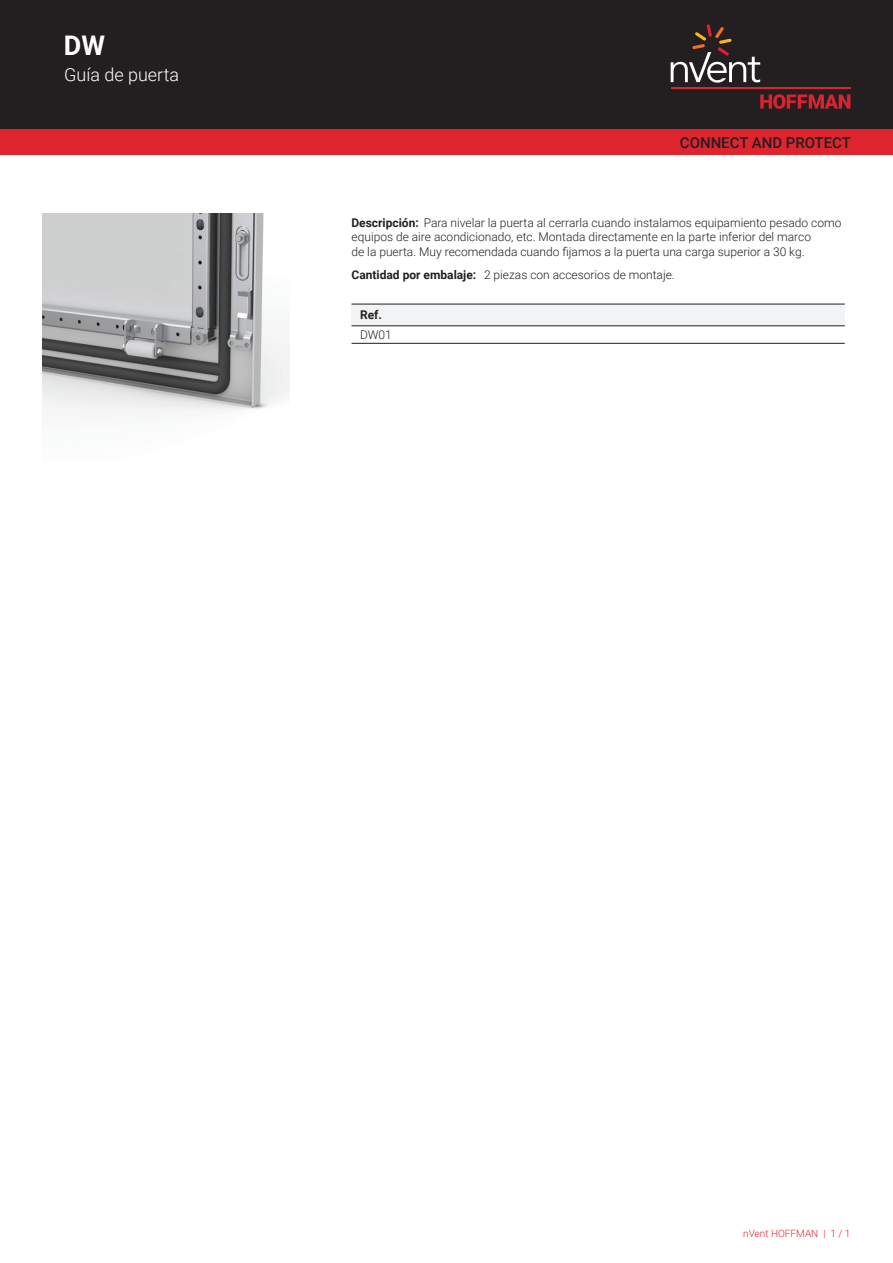
<style>
.page{position:relative;width:893px;height:1263px;background:#fff}
.page>*{position:absolute;margin:0;border:0;box-sizing:border-box;transform-origin:0 0}
.t1{font:700 27px "Roboto";color:#fff}
.t2{font:300 18px "Roboto";color:#fff}
.t3{font:500 15px "Roboto";color:#231f20}
.t4{font:300 12px/14.4px "Roboto";color:#231f20}
.t5{font:700 12px "Roboto";color:#231f20}
.t6{font:300 10.05px "Roboto";color:#de252e}
.s1{font-weight:700}
</style>
<div class="page">
<div style="left:0;top:0;width:893px;height:129px;background:#231f20"></div>
<svg style="left:760px;top:94px;width:90px;height:15px"></svg>
<hr style="left:671px;top:88px;width:179px;height:1px;background:#db2230">
<svg style="left:671px;top:24px;width:89px;height:59px"></svg>
<div style="left:0;top:129px;width:893px;height:26px;background:#de252e"></div>
<div style="left:351px;top:304px;width:494px;height:22px;background:#f2f3f4"></div>
<hr style="left:351px;top:304px;width:494px;height:1px;background:#231f20">
<hr style="left:351px;top:343px;width:494px;height:1px;background:#231f20">
<hr style="left:351px;top:326px;width:494px;height:1px;background:#231f20">
<img style="left:43px;top:213px;width:246px;height:203px">
<h1 class="t1" style="left:64px;top:27px;width:43px">DW</h1>
<h2 class="t2" style="left:64px;top:62px;width:116px">Guía de puerta</h2>
<p class="t3" style="left:680px;top:132px;width:173px">CONNECT AND PROTECT</p>
<p class="t4" style="left:351px;top:215px;width:491px"><span class="s1">Descripción:</span> Para nivelar la puerta al cerrarla cuando instalamos equipamiento pesado como equipos de aire acondicionado, etc. Montada directamente en la parte inferior del marco<br>de la puerta. Muy recomendada cuando fijamos a la puerta una carga superior a 30 kg.</p>
<p class="t4" style="left:351px;top:267px;width:325px"><span class="s1">Cantidad por embalaje:</span> 2 piezas con accesorios de montaje.</p>
<p class="t5" style="left:360px;top:307px;width:23px">Ref.</p>
<p class="t4" style="left:360px;top:327px;width:33px">DW01</p>
<p class="t6" style="left:743px;top:1226px;width:109px">nVent HOFFMAN | 1 / 1</p>
</div>
